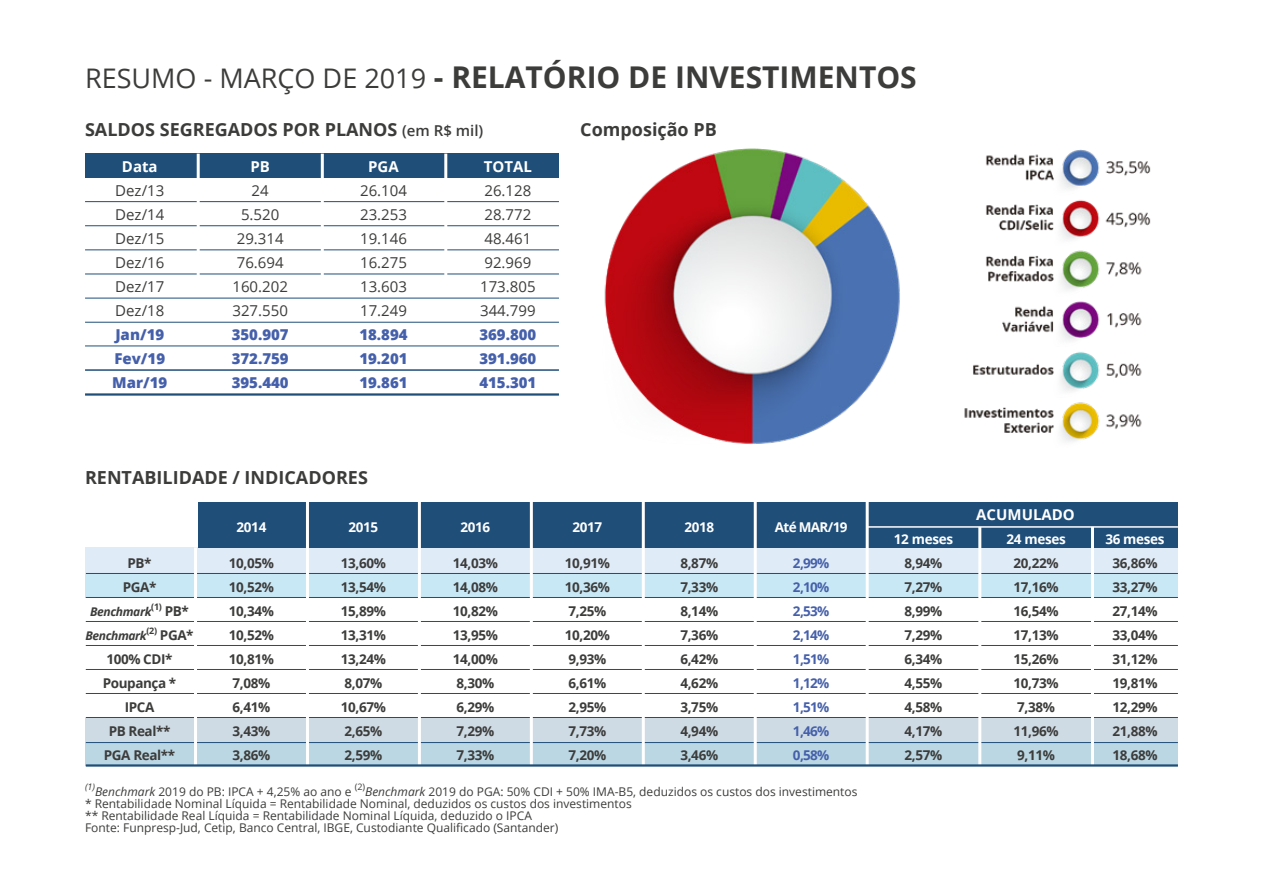
<style>
.page{position:relative;width:1263px;height:893px;background:#fff}
.page>*{position:absolute;margin:0;border:0;box-sizing:border-box;transform-origin:0 0}
.t1{font:700 30px "Open Sans";color:#3c3c3b}
.t2{font:700 18px "Open Sans";color:#3c3c3b}
.t3{font:15px/24px "Open Sans";color:#3c3c3b;text-align:justify}
.t4{font:800 15px/24px "Open Sans";color:#4560aa;text-align:justify}
.t5{font:700 15px "Open Sans";color:#fff}
.t6{font:700 13.5px/24px "Open Sans";letter-spacing:-.025em;color:#3c3c3b}
.t7{font:700 13.5px "Open Sans";letter-spacing:-.025em;color:#fff}
.t8{font:700 13.5px/24px "Open Sans";letter-spacing:-.05em;color:#4560aa;text-align:justify}
.t9{font:12px/12px "Open Sans";color:#3c3c3b}
.t10{font:italic 700 12px "Open Sans";letter-spacing:-.03em;color:#3c3c3b}
.t11{font:700 9px "Open Sans";color:#3c3c3b}
.t12{font:italic 9px "Open Sans";color:#3c3c3b}
.t13{font:9px "Open Sans";color:#3c3c3b}
.s1{font-weight:400;font-size:27px}
.s2{font-weight:600;font-size:15px}
.s3{font-size:13.5px}
.s4{font-style:italic}
</style>
<div class="page">
<div style="left:85px;top:574px;width:1093px;height:23px;background:#c9e8f5"></div>
<div style="left:85px;top:743px;width:1093px;height:22px;background:#bbd7e3"></div>
<div style="left:85px;top:547px;width:1093px;height:26px;background:#dfebf7"></div>
<div style="left:85px;top:718px;width:1093px;height:24px;background:#cfdbe4"></div>
<hr style="left:86px;top:597px;width:1092px;height:1px;background:#1f4e79">
<hr style="left:86px;top:573px;width:1092px;height:1px;background:#1f4e79">
<hr style="left:86px;top:621px;width:1092px;height:1px;background:#1f4e79">
<hr style="left:86px;top:645px;width:1092px;height:1px;background:#1f4e79">
<hr style="left:86px;top:669px;width:1092px;height:1px;background:#1f4e79">
<hr style="left:86px;top:693px;width:1092px;height:1px;background:#1f4e79">
<hr style="left:86px;top:717px;width:1092px;height:1px;background:#1f4e79">
<hr style="left:86px;top:742px;width:1092px;height:1px;background:#1f4e79">
<div style="left:198px;top:502px;width:980px;height:46px;background:#1f4e79"></div>
<hr style="left:306px;top:501px;width:3px;height:264px;background:#fff">
<hr style="left:418px;top:501px;width:3px;height:264px;background:#fff">
<hr style="left:530px;top:501px;width:3px;height:264px;background:#fff">
<hr style="left:642px;top:501px;width:3px;height:264px;background:#fff">
<hr style="left:754px;top:501px;width:3px;height:264px;background:#fff">
<hr style="left:866px;top:501px;width:3px;height:264px;background:#fff">
<hr style="left:978px;top:527px;width:3px;height:238px;background:#fff">
<hr style="left:1091px;top:527px;width:3px;height:238px;background:#fff">
<hr style="left:194px;top:547px;width:3px;height:218px;background:#fff">
<hr style="left:86px;top:764px;width:1092px;height:3px;background:#1f4e79">
<hr style="left:85px;top:274px;width:474px;height:1px;background:#1f4e79">
<hr style="left:85px;top:201px;width:474px;height:1px;background:#1f4e79">
<hr style="left:85px;top:225px;width:474px;height:1px;background:#1f4e79">
<hr style="left:85px;top:249px;width:474px;height:1px;background:#1f4e79">
<div style="left:85px;top:154px;width:474px;height:24px;background:#1f4e79"></div>
<hr style="left:197px;top:154px;width:3px;height:143px;background:#fff">
<hr style="left:444px;top:154px;width:3px;height:143px;background:#fff">
<hr style="left:321px;top:154px;width:3px;height:143px;background:#fff">
<hr style="left:85px;top:322px;width:474px;height:1px;background:#1f4e79">
<hr style="left:85px;top:346px;width:474px;height:1px;background:#1f4e79">
<hr style="left:85px;top:298px;width:474px;height:1px;background:#1f4e79">
<img style="left:604px;top:148px;width:547px;height:296px">
<hr style="left:867px;top:526px;width:311px;height:2px;background:#fff">
<hr style="left:85px;top:369px;width:474px;height:2px;background:#1f4e79">
<hr style="left:85px;top:393px;width:474px;height:3px;background:#1f4e79">
<h1 class="t1" style="left:85px;top:56px;width:833px"><span class="s1">RESUMO - MARÇO DE 2019</span> - RELATÓRIO DE INVESTIMENTOS</h1>
<h2 class="t2" style="left:85px;top:116px;width:400px">SALDOS SEGREGADOS POR PLANOS <span class="s2">(em R$ mil)</span></h2>
<h2 class="t2" style="left:580px;top:116px;width:138px">Composição PB</h2>
<p class="t5" style="left:368px;top:156px;width:32px">PGA</p>
<p class="t3" style="left:360px;top:178px;width:48px">26.104<br>23.253<br>19.146<br>16.275<br>13.603<br>17.249</p>
<p class="t4" style="left:359px;top:321px;width:50px">18.894<br>19.201<br>19.861</p>
<p class="t5" style="left:484px;top:156px;width:50px">TOTAL</p>
<p class="t3" style="left:480px;top:178px;width:57px;text-align:left">26.128<br>28.772<br>48.461<br>92.969<br>173.805<br>344.799</p>
<p class="t4" style="left:479px;top:321px;width:59px">369.800<br>391.960<br>415.301</p>
<p class="t5" style="left:250px;top:156px;width:21px">PB</p>
<p class="t3" style="left:232px;top:178px;width:57px;text-align:center">24<br>5.520<br>29.314<br>76.694<br>160.202<br>327.550</p>
<p class="t4" style="left:232px;top:321px;width:59px">350.907<br>372.759<br>395.440</p>
<p class="t5" style="left:122px;top:156px;width:37px">Data</p>
<p class="t3" style="left:115px;top:178px;width:51px">Dez/13<br>Dez/14<br>Dez/15<br>Dez/16<br>Dez/17<br>Dez/18</p>
<p class="t4" style="left:112px;top:321px;width:57px;text-align:left">Jan/19<br>Fev/19<br>Mar/19</p>
<h2 class="t2" style="left:85px;top:464px;width:284px">RENTABILIDADE / INDICADORES</h2>
<p class="t6" style="left:123px;top:550px;width:35px;text-align:center">PB*<br>PGA*</p>
<p class="t10" style="left:90px;top:603px;width:63px">Benchmark</p>
<p class="t11" style="left:151px;top:600px;width:39px">(1) <span class="s3">PB*</span></p>
<p class="t10" style="left:85px;top:627px;width:63px">Benchmark</p>
<p class="t6" style="left:146px;top:622px;width:49px"><sup>(2)</sup> PGA*</p>
<p class="t6" style="left:107px;top:646px;width:67px">100% CDI*</p>
<p class="t6" style="left:103px;top:670px;width:75px">Poupança *</p>
<p class="t6" style="left:125px;top:694px;width:31px">IPCA</p>
<p class="t6" style="left:109px;top:718px;width:63px">PB Real**</p>
<p class="t6" style="left:104px;top:742px;width:73px">PGA Real**</p>
<p class="t7" style="left:237px;top:517px;width:31px">2014</p>
<p class="t6" style="left:229px;top:551px;width:47px">10,05%<br>10,52%<br>10,34%<br>10,52%<br>10,81%<br>7,08%<br>6,41%<br>3,43%<br>3,86%</p>
<p class="t7" style="left:348px;top:517px;width:31px">2015</p>
<p class="t6" style="left:341px;top:551px;width:47px">13,60%<br>13,54%<br>15,89%<br>13,31%<br>13,24%<br>8,07%<br>10,67%<br>2,65%<br>2,59%</p>
<p class="t7" style="left:460px;top:517px;width:31px">2016</p>
<p class="t6" style="left:453px;top:550px;width:47px">14,03%<br>14,08%<br>10,82%<br>13,95%<br>14,00%<br>8,30%<br>6,29%<br>7,29%<br>7,33%</p>
<p class="t7" style="left:572px;top:517px;width:31px">2017</p>
<p class="t6" style="left:565px;top:550px;width:47px">10,91%<br>10,36%<br>7,25%<br>10,20%<br>9,93%<br>6,61%<br>2,95%<br>7,73%<br>7,20%</p>
<p class="t7" style="left:684px;top:517px;width:31px">2018</p>
<p class="t6" style="left:680px;top:551px;width:39px;text-align:justify">8,87% 7,33% 8,14% 7,36% 6,42% 4,62% 3,75% 4,94% 3,46%</p>
<p class="t7" style="left:775px;top:517px;width:74px">Até MAR/19</p>
<p class="t8" style="left:793px;top:551px;width:38px">2,99% 2,10% 2,53% 2,14% 1,51% 1,12% 1,51% 1,46% 0,58%</p>
<p class="t12" style="left:85px;top:780px;width:12px">(1)</p>
<p class="t9" style="left:95px;top:785px;width:258px"><span class="s4">Benchmark</span> 2019 do PB: IPCA + 4,25% ao ano e</p>
<p class="t13" style="left:355px;top:780px;width:12px">(2)</p>
<p class="t9" style="left:85px;top:785px;width:774px;text-indent:280px"><span class="s4">Benchmark</span> 2019 do PGA: 50% CDI + 50% IMA-B5, deduzidos os custos dos investimentos * Rentabilidade Nominal Líquida = Rentabilidade Nominal, deduzidos os custos dos investimentos<br>** Rentabilidade Real Líquida = Rentabilidade Nominal Líquida, deduzido o IPCA<br>Fonte: Funpresp-Jud, Cetip, Banco Central, IBGE, Custodiante Qualificado (Santander)</p>
<p class="t7" style="left:894px;top:529px;width:61px">12 meses</p>
<p class="t6" style="left:904px;top:550px;width:39px;text-align:justify">8,94% 7,27% 8,99% 7,29% 6,34% 4,55% 4,58% 4,17% 2,57%</p>
<p class="t5" style="left:976px;top:504px;width:100px">ACUMULADO</p>
<p class="t7" style="left:1006px;top:529px;width:61px">24 meses</p>
<p class="t6" style="left:1013px;top:550px;width:47px">20,22%<br>17,16%<br>16,54%<br>17,13%<br>15,26%<br>10,73%<br>7,38%<br>11,96%<br>9,11%</p>
<p class="t7" style="left:1105px;top:529px;width:61px">36 meses</p>
<p class="t6" style="left:1112px;top:550px;width:47px;text-align:justify">36,86% 33,27% 27,14% 33,04% 31,12% 19,81% 12,29% 21,88% 18,68%</p>
</div>
